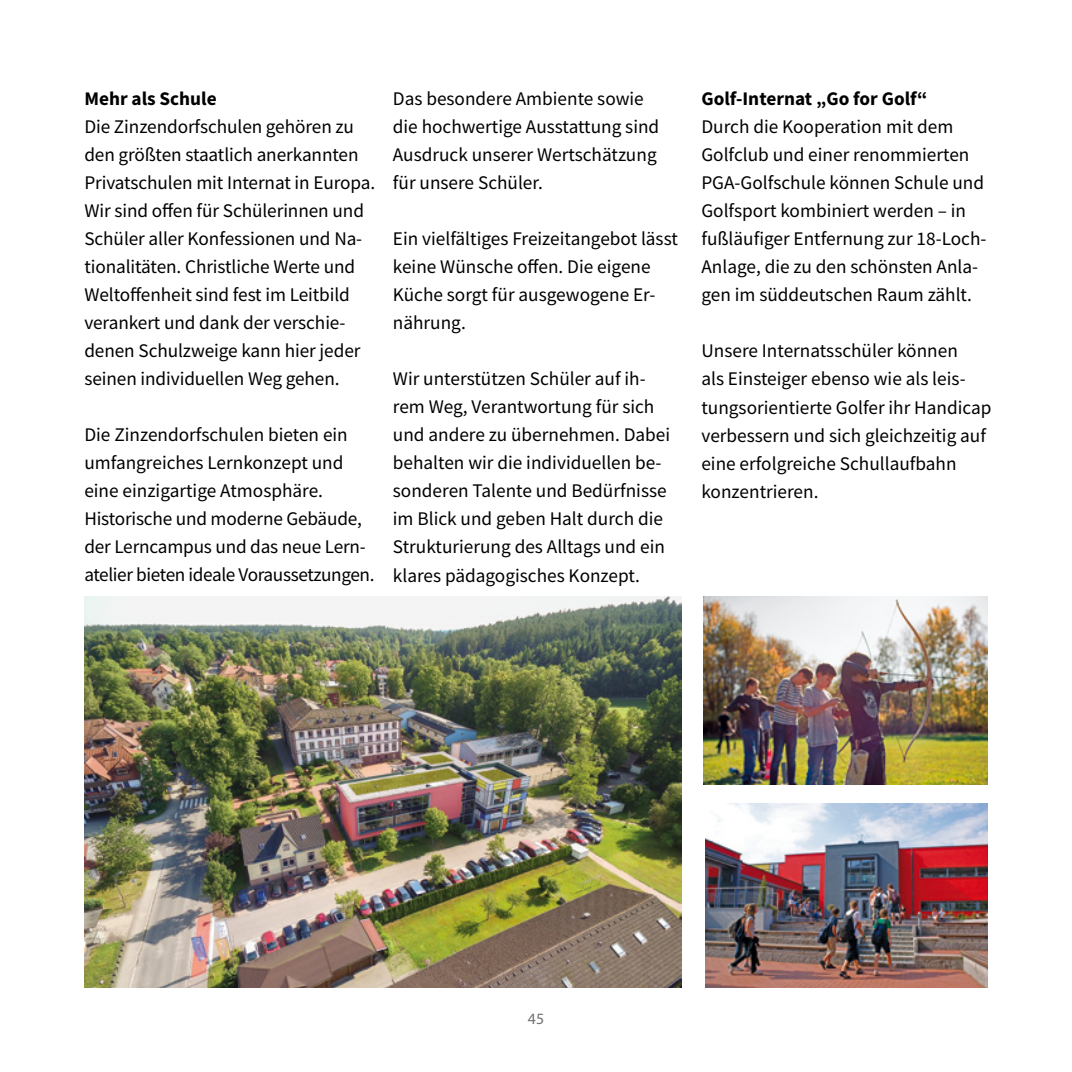
<style>
.page{position:relative;width:1072px;height:1072px;background:#fff}
.page>*{position:absolute;margin:0;border:0;box-sizing:border-box;transform-origin:0 0}
.t1{font:19.25px/28px "Source Sans Pro";color:#000}
.t2{font:700 19.25px "Source Sans Pro";color:#000}
.t3{font:15.75px "Myriad Pro";color:#707172}
</style>
<div class="page">
<img style="left:705px;top:804px;width:282px;height:183px">
<img style="left:84px;top:597px;width:597px;height:390px">
<img style="left:704px;top:597px;width:283px;height:187px">
<p class="t2" style="left:84px;top:86px;width:134px">Mehr als Schule</p>
<p class="t1" style="left:84px;top:113px;width:292px">Die Zinzendorfschulen gehören zu den größten staatlich anerkannten Privatschulen mit Internat in Europa.<br>Wir sind offen für Schülerinnen und Schüler aller Konfessionen und Na&shy;tionalitäten. Christliche Werte und Weltoffenheit sind fest im Leitbild verankert und dank der verschie&shy;denen Schulzweige kann hier jeder seinen individuellen Weg gehen.</p>
<p class="t1" style="left:84px;top:421px;width:292px">Die Zinzendorfschulen bieten ein umfangreiches Lernkonzept und eine einzigartige Atmosphäre.<br>Historische und moderne Gebäude, der Lerncampus und das neue Lern&shy;atelier bieten ideale Voraussetzungen.</p>
<p class="t1" style="left:393px;top:85px;width:268px">Das besondere Ambiente sowie die hochwertige Ausstattung sind<br>Ausdruck unserer Wertschätzung für unsere Schüler.</p>
<p class="t1" style="left:393px;top:225px;width:286px">Ein vielfältiges Freizeitangebot lässt keine Wünsche offen. Die eigene<br>Küche sorgt für ausgewogene Er&shy;nährung.</p>
<p class="t1" style="left:393px;top:365px;width:279px">Wir unterstützen Schüler auf ih&shy;rem Weg, Verantwortung für sich und andere zu übernehmen. Dabei behalten wir die individuellen be&shy;sonderen Talente und Bedürfnisse im Blick und geben Halt durch die Strukturierung des Alltags und ein klares pädagogisches Konzept.</p>
<p class="t2" style="left:701px;top:86px;width:228px">Golf-Internat „Go for Golf“</p>
<p class="t1" style="left:701px;top:113px;width:286px">Durch die Kooperation mit dem Golfclub und einer renommierten PGA-Golfschule können Schule und Golfsport kombiniert werden – in fußläufiger Entfernung zur 18-Loch-Anlage, die zu den schönsten Anla&shy;gen im süddeutschen Raum zählt.</p>
<p class="t1" style="left:701px;top:337px;width:291px">Unsere Internatsschüler können<br>als Einsteiger ebenso wie als leis&shy;tungsorientierte Golfer ihr Handicap verbessern und sich gleichzeitig auf eine erfolgreiche Schullaufbahn konzentrieren.</p>
<p class="t3" style="left:528px;top:1008px;width:18px">45</p>
</div>
